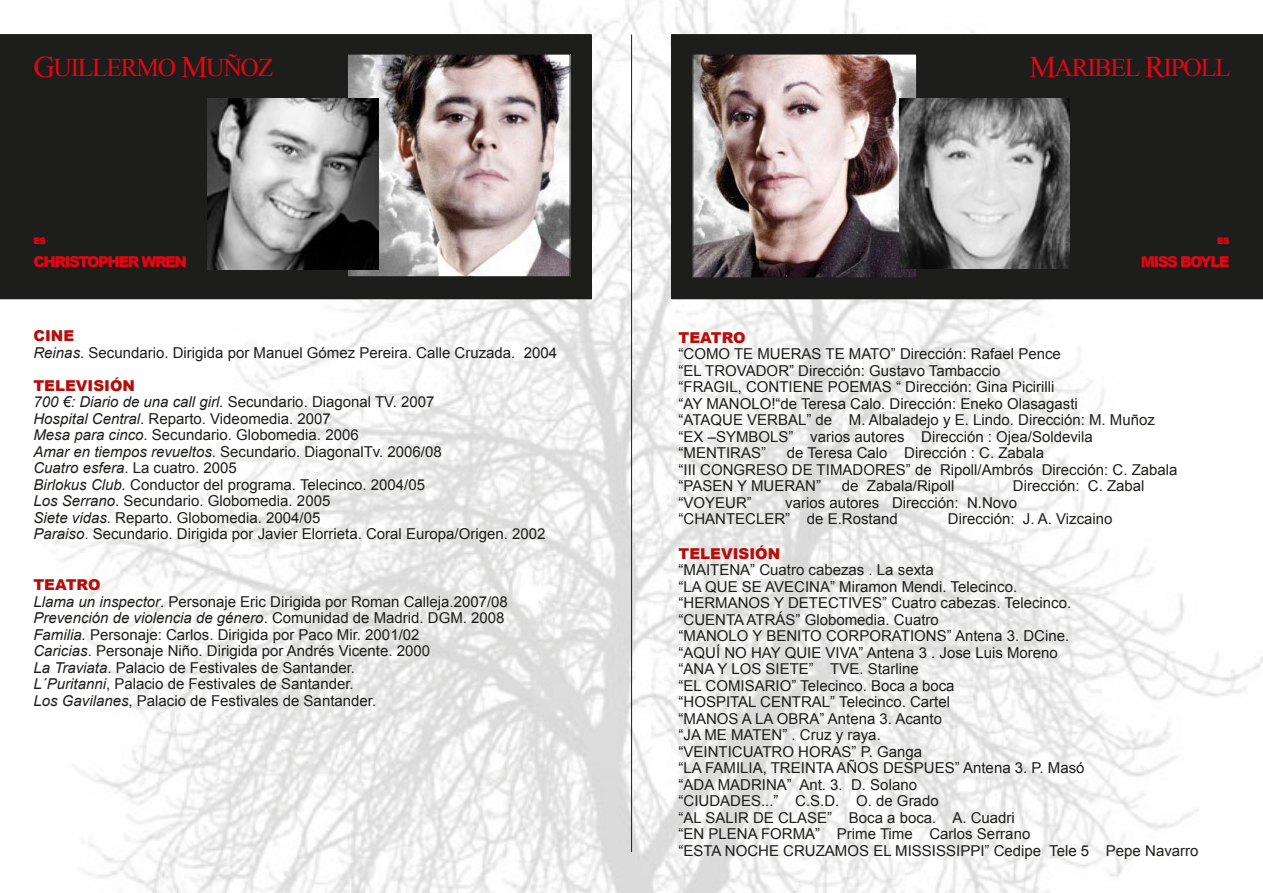
<style>
.page{position:relative;width:1263px;height:893px;background:#fff}
.page>*{position:absolute;margin:0;border:0;box-sizing:border-box;transform-origin:0 0}
.t1{font:25.5px "Times New Roman";letter-spacing:-.05em;color:#e30613}
.t2{font:15px/16.5px "Arial";color:#1d1d1b}
.t3{font:900 15px "Arial";letter-spacing:-.1em;color:#e30613}
.t4{font:900 15px "Arial";color:#b50e0b}
.t5{font:900 9px "Arial";color:#e30613}
.s1{font-size:30px}
.s2{font-weight:900;color:#b50e0b}
.s3{font-style:italic}
</style>
<div class="page">
<img style="left:0;top:0;width:1263px;height:893px">
<div style="left:0;top:35px;width:591px;height:264px;background:#1d1d1b"></div>
<div style="left:0;top:34px;width:592px;height:265px;border:2px solid #1d1d1b"></div>
<div style="left:672px;top:35px;width:591px;height:263px;background:#1d1d1b"></div>
<div style="left:671px;top:34px;width:592px;height:265px;border:2px solid #1d1d1b"></div>
<img style="left:349px;top:56px;width:219px;height:219px">
<div style="left:347px;top:54px;width:223px;height:223px;border:1px solid #1d1d1b"></div>
<img style="left:694px;top:56px;width:221px;height:220px">
<div style="left:692px;top:54px;width:225px;height:224px;border:1px solid #1d1d1b"></div>
<img style="left:207px;top:99px;width:171px;height:171px">
<img style="left:900px;top:99px;width:169px;height:170px">
<hr style="left:631px;top:34px;width:1px;height:818px;background:#1d1d1b">
<h1 class="t1" style="left:33px;top:50px;width:241px"><span class="s1">G</span>UILLERMO <span class="s1">M</span>UÑOZ</h1>
<h1 class="t1" style="left:1029px;top:51px;width:203px"><span class="s1">M</span>ARIBEL <span class="s1">R</span>IPOLL</h1>
<p class="t5" style="left:33px;top:234px;width:14px">ES</p>
<p class="t3" style="left:33px;top:251px;width:155px">CHRISTOPHER WREN</p>
<p class="t5" style="left:1217px;top:235px;width:14px">ES</p>
<p class="t3" style="left:1141px;top:251px;width:90px">MISS BOYLE</p>
<p class="t2" style="left:33px;top:328px;width:525px"><span class="s2">CINE<br></span><span class="s3">Reinas</span>. Secundario. Dirigida por Manuel Gómez Pereira. Calle Cruzada. 2004</p>
<p class="t2" style="left:33px;top:378px;width:513px"><span class="s2">TELEVISIÓN<br></span><span class="s3">700 €: Diario de una call girl.</span> Secundario. Diagonal TV. 2007<br><span class="s3">Hospital Central</span>. Reparto. Videomedia. 2007<br><span class="s3">Mesa para cinco</span>. Secundario. Globomedia. 2006<br><span class="s3">Amar en tiempos revueltos</span>. Secundario. DiagonalTv. 2006/08<br><span class="s3">Cuatro esfera</span>. La cuatro. 2005<br><span class="s3">Birlokus Club.</span> Conductor del programa. Telecinco. 2004/05<br><span class="s3">Los Serrano</span>. Secundario. Globomedia. 2005<br><span class="s3">Siete vidas</span>. Reparto. Globomedia. 2004/05<br><span class="s3">Paraiso</span>. Secundario. Dirigida por Javier Elorrieta. Coral Europa/Origen. 2002</p>
<p class="t2" style="left:33px;top:577px;width:476px"><span class="s2">TEATRO<br></span><span class="s3">Llama un inspector</span>. Personaje Eric Dirigida por Roman Calleja.2007/08<br><span class="s3">Prevención de violencia de género</span>. Comunidad de Madrid. DGM. 2008<br><span class="s3">Familia.</span> Personaje: Carlos. Dirigida por Paco Mir. 2001/02<br><span class="s3">Caricias</span>. Personaje Niño. Dirigida por Andrés Vicente. 2000<br><span class="s3">La Traviata</span>. Palacio de Festivales de Santander.<br><span class="s3">L´Puritanni</span>, Palacio de Festivales de Santander.<br><span class="s3">Los Gavilanes</span>, Palacio de Festivales de Santander.</p>
<p class="t4" style="left:678px;top:326px;width:69px">TEATRO</p>
<p class="t2" style="left:678px;top:346px;width:478px">“COMO TE MUERAS TE MATO” Dirección: Rafael Pence<br>“EL TROVADOR” Dirección: Gustavo Tambaccio<br>“FRAGIL, CONTIENE POEMAS “ Dirección: Gina Picirilli<br>“AY MANOLO!“de Teresa Calo. Dirección: Eneko Olasagasti<br>“ATAQUE VERBAL” de M. Albaladejo y E. Lindo. Dirección: M. Muñoz “EX –SYMBOLS” varios autores Dirección : Ojea/Soldevila “MENTIRAS”</p>
<p class="t2" style="left:678px;top:445px;width:500px;text-indent:108px">de Teresa Calo Dirección : C. Zabala<br>“III CONGRESO DE TIMADORES” de Ripoll/Ambrós Dirección: C. Zabala “PASEN Y MUERAN”</p>
<p class="t2" style="left:842px;top:478px;width:114px">de Zabala/Ripoll</p>
<p class="t2" style="left:1013px;top:478px;width:133px">Dirección: C. Zabal</p>
<p class="t2" style="left:678px;top:494px;width:75px">“VOYEUR”</p>
<p class="t2" style="left:678px;top:494px;width:340px;text-indent:107px">varios autores Dirección: N.Novo “CHANTECLER” de E.Rostand</p>
<p class="t2" style="left:948px;top:511px;width:166px">Dirección: J. A. Vizcaino</p>
<p class="t4" style="left:678px;top:542px;width:103px">TELEVISIÓN</p>
<p class="t2" style="left:678px;top:562px;width:521px">“MAITENA” Cuatro cabezas . La sexta<br>“LA QUE SE AVECINA” Miramon Mendi. Telecinco.<br>“HERMANOS Y DETECTIVES” Cuatro cabezas. Telecinco.<br>“CUENTA ATRÁS” Globomedia. Cuatro<br>“MANOLO Y BENITO CORPORATIONS” Antena 3. DCine.<br>“AQUÍ NO HAY QUIE VIVA” Antena 3 . Jose Luis Moreno<br>“ANA Y LOS SIETE” TVE. Starline<br>“EL COMISARIO” Telecinco. Boca a boca<br>“HOSPITAL CENTRAL” Telecinco. Cartel<br>“MANOS A LA OBRA” Antena 3. Acanto<br>“JA ME MATEN” . Cruz y raya.<br>“VEINTICUATRO HORAS” P. Ganga<br>“LA FAMILIA, TREINTA AÑOS DESPUES” Antena 3. P. Masó<br>“ADA MADRINA” Ant. 3. D. Solano<br>“CIUDADES...” C.S.D. O. de Grado<br>“AL SALIR DE CLASE” Boca a boca. A. Cuadri<br>“EN PLENA FORMA” Prime Time Carlos Serrano<br>“ESTA NOCHE CRUZAMOS EL MISSISSIPPI” Cedipe Tele 5 Pepe Navarro</p>
</div>
